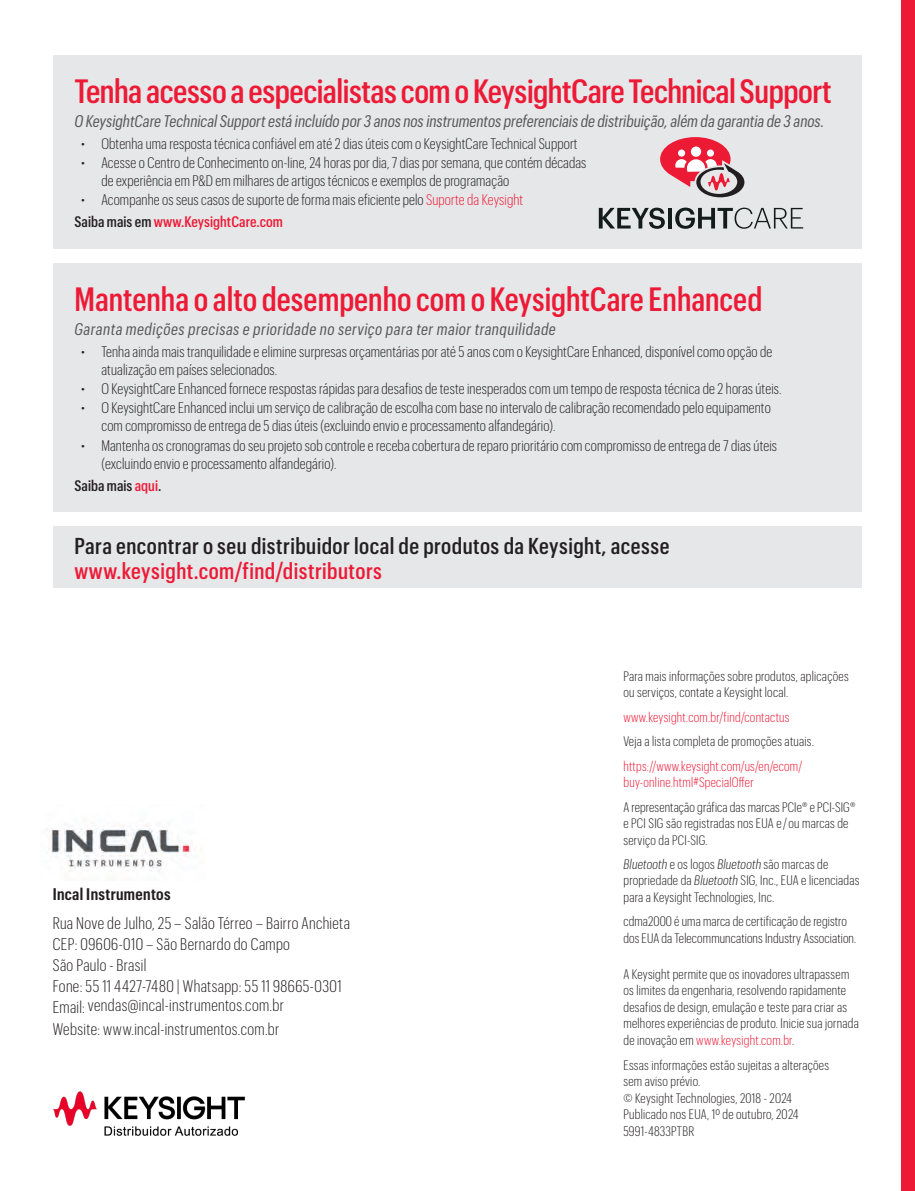
<style>
.page{position:relative;width:915px;height:1191px;background:#fff}
.page>*{position:absolute;margin:0;border:0;box-sizing:border-box;transform-origin:0 0}
.t1{font:500 33px "Graphik Cond";letter-spacing:-.015em;color:#ed1a36}
.t2{font:500 22.5px "Graphik Cond";letter-spacing:.02em;color:#231f20}
.t3{font:500 22.5px "Graphik Cond";letter-spacing:.02em;color:#ed1a36}
.t4{font:300 16.5px/21px "Graphik Cond";letter-spacing:.02em;color:#231f20}
.t5{font:italic 16.5px "Graphik Cond";color:#57585a}
.t6{font:italic 16.5px "Graphik Cond";letter-spacing:.03em;color:#57585a}
.t7{font:600 16.5px "Graphik Cond";letter-spacing:.02em;color:#231f20}
.t8{font:300 15px/18px "Graphik Cond";letter-spacing:.01em;color:#231f20}
.t9{font:500 15px "Graphik Cond";letter-spacing:.005em;color:#231f20}
.Ks_-_Pub_Info{font:300 13.5px/16.5px "Graphik Cond";letter-spacing:.02em;color:#231f20}
.Ks_-_Pub_Info-2{font:300 13.5px/16.2px "Graphik Cond";letter-spacing:.02em;color:#ed1a36}
.s1{color:#ed1a36}
.s2{font-weight:500}
.s3{font-weight:500;color:#ed1a36}
.s4{font-style:italic}
</style>
<div class="page">
<div style="left:901px;top:0;width:13px;height:1191px;background:#ed1a36"></div>
<div style="left:53px;top:263px;width:808px;height:249px;background:#e6e7e9"></div>
<div style="left:53px;top:55px;width:808px;height:194px;background:#e6e7e9"></div>
<svg style="left:660px;top:137px;width:84px;height:60px"></svg>
<svg style="left:598px;top:208px;width:66px;height:21px"></svg>
<svg style="left:668px;top:208px;width:3px;height:20px"></svg>
<svg style="left:675px;top:208px;width:127px;height:21px"></svg>
<div style="left:53px;top:526px;width:808px;height:62px;background:#e6e7e9"></div>
<img style="left:52px;top:1091px;width:193px;height:45px">
<img style="left:46px;top:824px;width:156px;height:48px">
<h1 class="t1" style="left:74px;top:68px;width:758px">Tenha acesso a especialistas com o KeysightCare Technical Support</h1>
<p class="t5" style="left:74px;top:109px;width:750px">O KeysightCare Technical Support está incluído por 3 anos nos instrumentos preferenciais de distribuição, além da garantia de 3 anos.</p>
<p class="t8" style="left:81px;top:134px;width:497px">• Obtenha uma resposta técnica confiável em até 2 dias úteis com o KeysightCare Technical Support</p>
<p class="t8" style="left:101px;top:153px;width:486px;text-indent:-20px">• Acesse o Centro de Conhecimento on-line, 24 horas por dia, 7 dias por semana, que contém décadas de experiência em P&amp;D em milhares de artigos técnicos e exemplos de programação</p>
<p class="t8" style="left:74px;top:188px;width:450px;line-height:22.2px;text-indent:7px">• Acompanhe os seus casos de suporte de forma mais eficiente pelo <span class="s1">Suporte da Keysight<br></span><span class="s2">Saiba mais em</span> <span class="s3">www.KeysightCare.com</span></p>
<h1 class="t1" style="left:74px;top:276px;width:689px">Mantenha o alto desempenho com o KeysightCare Enhanced</h1>
<p class="t6" style="left:74px;top:317px;width:482px">Garanta medições precisas e prioridade no serviço para ter maior tranquilidade</p>
<p class="t8" style="left:101px;top:341px;width:672px;text-indent:-20px">• Tenha ainda mais tranquilidade e elimine surpresas orçamentárias por até 5 anos com o KeysightCare Enhanced, disponível como opção de atualização em países selecionados.</p>
<p class="t8" style="left:81px;top:379px;width:701px">• O KeysightCare Enhanced fornece respostas rápidas para desafios de teste inesperados com um tempo de resposta técnica de 2 horas úteis.</p>
<p class="t8" style="left:101px;top:398px;width:670px;text-indent:-20px">• O KeysightCare Enhanced inclui um serviço de calibração de escolha com base no intervalo de calibração recomendado pelo equipamento com compromisso de entrega de 5 dias úteis (excluindo envio e processamento alfandegário).</p>
<p class="t8" style="left:101px;top:435px;width:676px;text-indent:-20px">• Mantenha os cronogramas do seu projeto sob controle e receba cobertura de reparo prioritário com compromisso de entrega de 7 dias úteis (excluindo envio e processamento alfandegário).</p>
<p class="t9" style="left:74px;top:475px;width:88px">Saiba mais <span class="s1">aqui</span>.</p>
<h2 class="t2" style="left:74px;top:529px;width:596px">Para encontrar o seu distribuidor local de produtos da Keysight, acesse</h2>
<h2 class="t3" style="left:74px;top:555px;width:309px">www.keysight.com/find/distributors</h2>
<p class="t7" style="left:53px;top:882px;width:119px">Incal Instrumentos</p>
<p class="t4" style="left:53px;top:912px;width:298px">Rua Nove de Julho, 25 – Salão Térreo – Bairro Anchieta CEP: 09606-010 – São Bernardo do Campo<br>São Paulo - Brasil<br>Fone: 55 11 4427-7480 | Whatsapp: 55 11 98665-0301</p>
<p class="t4" style="left:53px;top:992px;width:232px;line-height:23.2px">Email: vendas@incal-instrumentos.com.br<br>Website: www.incal-instrumentos.com.br</p>
<p class="Ks_-_Pub_Info" style="left:623px;top:667px;width:227px">Para mais informações sobre produtos, aplicações ou serviços, contate a Keysight local.</p>
<p class="Ks_-_Pub_Info-2" style="left:623px;top:708px;width:167px">www.keysight.com.br/find/contactus</p>
<p class="Ks_-_Pub_Info" style="left:623px;top:732px;width:192px">Veja a lista completa de promoções atuais.</p>
<p class="Ks_-_Pub_Info-2" style="left:623px;top:757px;width:180px">https://www.keysight.com/us/en/ecom/ buy-online.html#SpecialOffer</p>
<p class="Ks_-_Pub_Info" style="left:623px;top:798px;width:233px">A representação gráfica das marcas PCIe® e PCI-SIG® e PCI SIG são registradas nos EUA e / ou marcas de serviço da PCI-SIG.</p>
<p class="Ks_-_Pub_Info" style="left:623px;top:855px;width:237px"><span class="s4">Bluetooth</span> e os logos <span class="s4">Bluetooth</span> são marcas de propriedade da <span class="s4">Bluetooth</span> SIG, Inc., EUA e licenciadas para a Keysight Technologies, Inc.</p>
<p class="Ks_-_Pub_Info" style="left:623px;top:912px;width:234px">cdma2000 é uma marca de certificação de registro dos EUA da Telecommuncations Industry Association.</p>
<p class="Ks_-_Pub_Info" style="left:623px;top:964px;width:237px">A Keysight permite que os inovadores ultrapassem os limites da engenharia, resolvendo rapidamente desafios de design, emulação e teste para criar as melhores experiências de produto. Inicie sua jornada de inovação em <span class="s1">www.keysight.com.br</span>.</p>
<p class="Ks_-_Pub_Info" style="left:623px;top:1055px;width:207px">Essas informações estão sujeitas a alterações sem aviso prévio.<br>© Keysight Technologies, 2018 - 2024<br>Publicado nos EUA, 1º de outubro, 2024<br>5991-4833PTBR</p>
</div>
